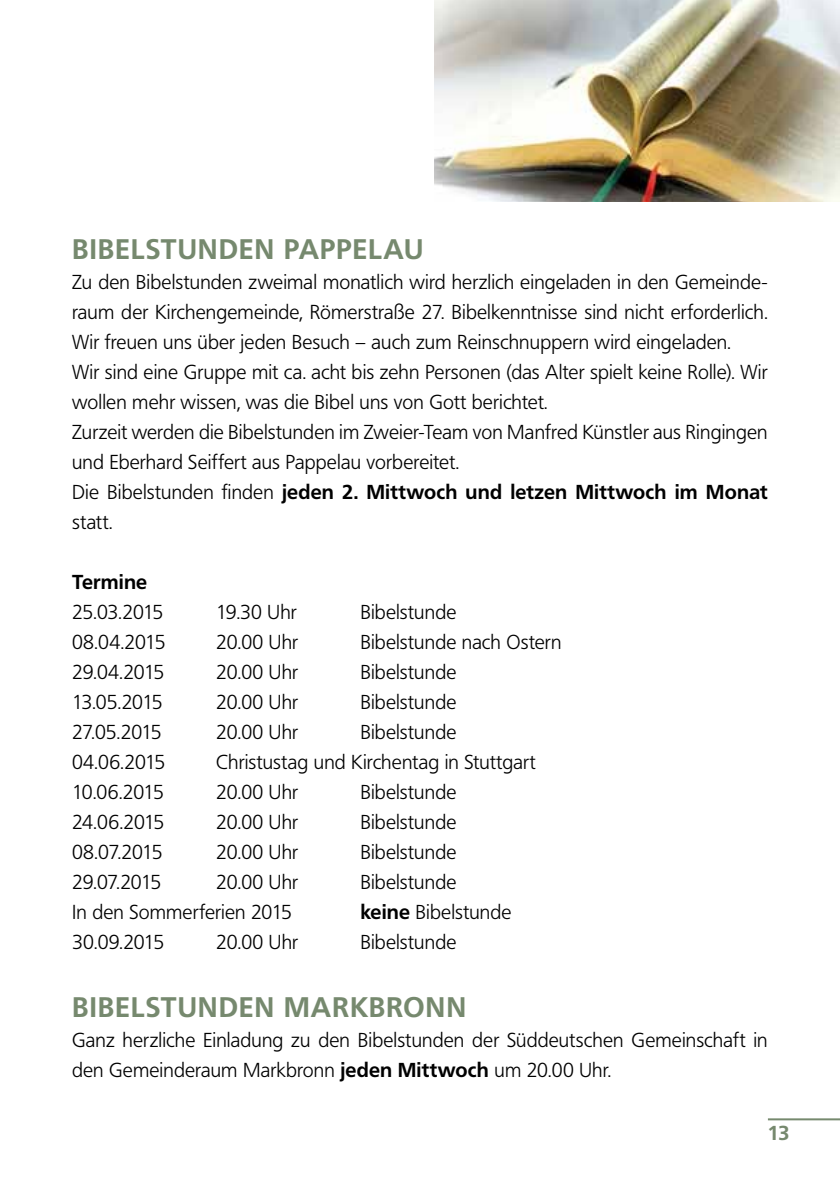
<style>
.page{position:relative;width:840px;height:1191px;background:#fff}
.page>*{position:absolute;margin:0;border:0;box-sizing:border-box;transform-origin:0 0}
.t1{font:700 28px "Frutiger BQ";letter-spacing:.035em;color:#76896e}
.t2{font:300 20px/30px "Frutiger BQ";letter-spacing:.005em;color:#000}
.t3{font:700 20px "Frutiger BQ";letter-spacing:.01em;color:#000}
.t4{font:700 20px "Frutiger BQ";color:#76896e}
.s1{font-weight:700}
</style>
<div class="page">
<hr style="left:767px;top:1118px;width:72px;height:2px;background:#76896e">
<img style="left:434px;top:0;width:405px;height:202px">
<h1 class="t1" style="left:72px;top:232px;width:33px">Bibels</h1>
<h1 class="t1" style="left:161px;top:232px;width:37px">tunden</h1>
<h1 class="t1" style="left:284px;top:232px;width:34px">Pappelau</h1>
<p class="t2" style="left:72px;top:267px;width:697px">Zu den Bibelstunden zweimal monatlich wird herzlich eingeladen in den Gemeinde&shy;raum der Kirchengemeinde, Römerstraße 27. Bibelkenntnisse sind nicht erforderlich.<br>Wir freuen uns über jeden Besuch – auch zum Reinschnuppern wird eingeladen.<br>Wir sind eine Gruppe mit ca. acht bis zehn Personen (das Alter spielt keine Rolle). Wir wollen mehr wissen, was die Bibel uns von Gott berichtet.<br>Zurzeit werden die Bibelstunden im Zweier-Team von Manfred Künstler aus Ringingen und Eberhard Seiffert aus Pappelau vorbereitet.<br>Die Bibelstunden finden <span class="s1">jeden 2. Mittwoch und letzen Mittwoch im Monat </span>statt.</p>
<p class="t3" style="left:72px;top:570px;width:77px">Termine</p>
<p class="t2" style="left:72px;top:597px;width:93px">25.03.2015</p>
<p class="t2" style="left:216px;top:597px;width:82px">19.30 Uhr</p>
<p class="t2" style="left:360px;top:597px;width:97px">Bibelstunde</p>
<p class="t2" style="left:72px;top:627px;width:95px">08.04.2015</p>
<p class="t2" style="left:216px;top:627px;width:83px">20.00 Uhr</p>
<p class="t2" style="left:360px;top:627px;width:202px">Bibelstunde nach Ostern</p>
<p class="t2" style="left:72px;top:657px;width:94px">29.04.2015</p>
<p class="t2" style="left:216px;top:657px;width:83px">20.00 Uhr</p>
<p class="t2" style="left:360px;top:657px;width:97px">Bibelstunde</p>
<p class="t2" style="left:72px;top:687px;width:92px">13.05.2015</p>
<p class="t2" style="left:216px;top:687px;width:83px">20.00 Uhr</p>
<p class="t2" style="left:360px;top:687px;width:97px">Bibelstunde</p>
<p class="t2" style="left:72px;top:717px;width:91px">27.05.2015</p>
<p class="t2" style="left:216px;top:717px;width:83px">20.00 Uhr</p>
<p class="t2" style="left:360px;top:717px;width:97px">Bibelstunde</p>
<p class="t2" style="left:72px;top:747px;width:95px">04.06.2015</p>
<p class="t2" style="left:216px;top:747px;width:321px">Christustag und Kirchentag in Stuttgart</p>
<p class="t2" style="left:72px;top:777px;width:93px">10.06.2015</p>
<p class="t2" style="left:216px;top:777px;width:83px">20.00 Uhr</p>
<p class="t2" style="left:360px;top:777px;width:97px">Bibelstunde</p>
<p class="t2" style="left:72px;top:807px;width:94px">24.06.2015</p>
<p class="t2" style="left:216px;top:807px;width:83px">20.00 Uhr</p>
<p class="t2" style="left:360px;top:807px;width:97px">Bibelstunde</p>
<p class="t2" style="left:72px;top:837px;width:92px">08.07.2015</p>
<p class="t2" style="left:216px;top:837px;width:83px">20.00 Uhr</p>
<p class="t2" style="left:360px;top:837px;width:97px">Bibelstunde</p>
<p class="t2" style="left:72px;top:867px;width:91px">29.07.2015</p>
<p class="t2" style="left:216px;top:867px;width:83px">20.00 Uhr</p>
<p class="t2" style="left:360px;top:867px;width:97px">Bibelstunde</p>
<p class="t2" style="left:72px;top:897px;width:221px">In den Sommerferien 2015</p>
<p class="t2" style="left:360px;top:897px;width:153px"><span class="s1">keine</span> Bibelstunde</p>
<p class="t2" style="left:72px;top:927px;width:94px">30.09.2015</p>
<p class="t2" style="left:216px;top:927px;width:83px">20.00 Uhr</p>
<p class="t2" style="left:360px;top:927px;width:97px">Bibelstunde</p>
<h1 class="t1" style="left:72px;top:990px;width:33px">Bibels</h1>
<h1 class="t1" style="left:161px;top:990px;width:37px">tunden</h1>
<h1 class="t1" style="left:284px;top:990px;width:162px">Markbronn</h1>
<p class="t2" style="left:72px;top:1025px;width:696px">Ganz herzliche Einladung zu den Bibelstunden der Süddeutschen Gemeinschaft in den Gemeinderaum Markbronn <span class="s1">jeden Mittwoch</span> um 20.00 Uhr.</p>
<p class="t4" style="left:767px;top:1121px;width:23px">13</p>
</div>
